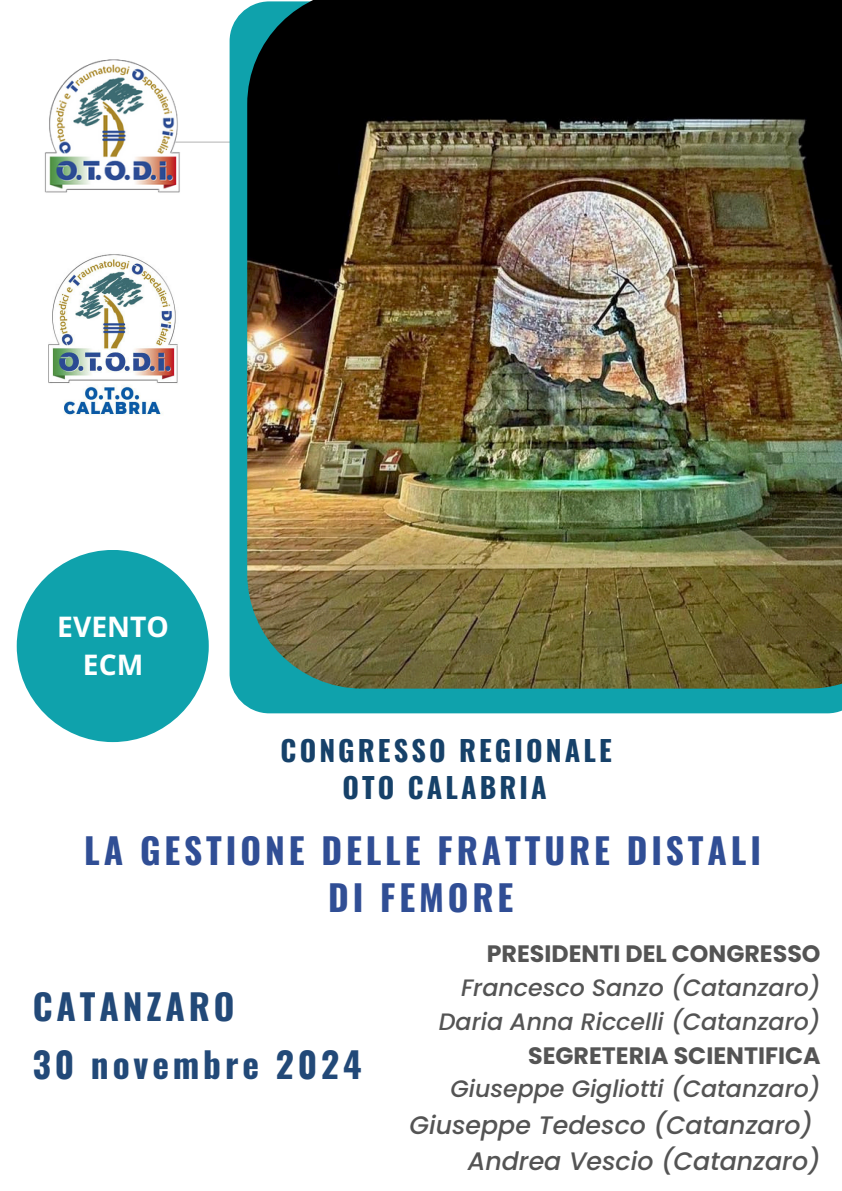
<style>
.page{position:relative;width:842px;height:1191px;background:#fff}
.page>*{position:absolute;margin:0;border:0;box-sizing:border-box;transform-origin:0 0}
.t1{font:700 35.4px/46.7px "Oswald";letter-spacing:.11em;color:#304e95;text-align:center}
.t2{font:700 35.3px/58.3px "Oswald";letter-spacing:.11em;color:#224978}
.t3{font:700 28.3px/37.1px "Oswald";letter-spacing:.11em;color:#164169;text-align:center}
.t4{font:700 28.2px/38.2px "Open Sans";color:#fff;text-align:center}
.t5{font:italic 500 25.3px "Poppins";color:#545454}
.t6{font:italic 500 23.7px/33.8px "Poppins";color:#545454;text-align:right}
.s1{font-weight:700;font-style:normal}
</style>
<div class="page">
<img style="left:44px;top:59px;width:142px;height:134px">
<img style="left:48px;top:254px;width:130px;height:161px">
<div style="left:230px;top:8px;width:612px;height:705px;background:#0fa2ac"></div>
<img style="left:247px;top:0;width:595px;height:688px">
<div style="left:17px;top:550px;width:192px;height:192px;background:#0fa2ac;border-radius:50%"></div>
<p class="t4" style="left:57px;top:607px;width:113px">EVENTO<br>ECM</p>
<p class="t3" style="left:281px;top:730px;width:332px">CONGRESSO REGIONALE<br>OTO CALABRIA</p>
<h2 class="t1" style="left:84px;top:825px;width:678px">LA GESTIONE DELLE FRATTURE DISTALI<br>DI FEMORE</h2>
<p class="t2" style="left:33px;top:975px;width:330px">CATANZARO<br>30 novembre 2024</p>
<p class="t6" style="left:439px;top:937px;width:383px"><span class="s1">PRESIDENTI DEL CONGRESSO<br></span>Francesco Sanzo (Catanzaro)<br>Daria Anna Riccelli (Catanzaro)<br><span class="s1">SEGRETERIA SCIENTIFICA</span></p>
<h3 class="t6" style="left:450px;top:1072px;width:372px">Giuseppe Gigliotti (Catanzaro)</h3>
<h3 class="t5" style="left:409px;top:1106px;width:405px">Giuseppe Tedesco (Catanzaro)</h3>
<h1 class="t5" style="left:468px;top:1142px;width:354px">Andrea Vescio (Catanzaro)</h1>
</div>
